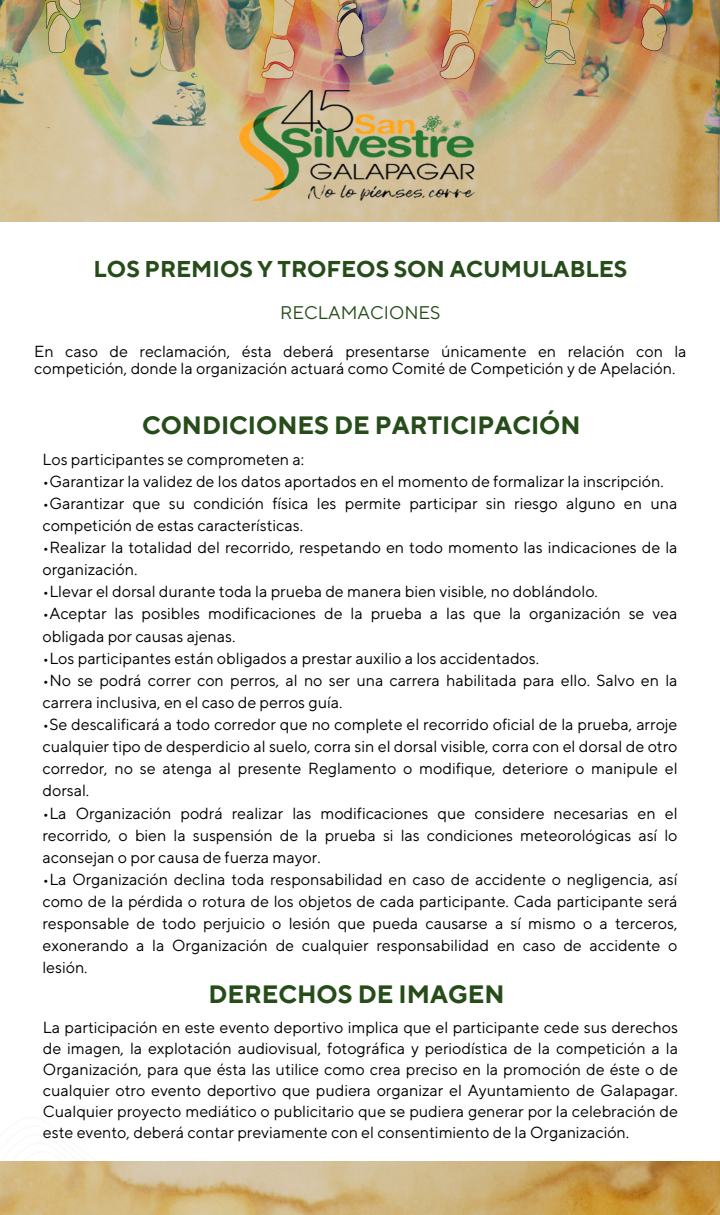
<style>
.page{position:relative;width:720px;height:1215px;background:#fff}
.page>*{position:absolute;margin:0;border:0;box-sizing:border-box;transform-origin:0 0}
.t1{font:700 25px "TT Norms Pro";color:#264d19}
.t2{font:700 22.8px "TT Norms Pro";color:#264d19}
.t3{font:18.25px "TT Norms Pro";color:#264d19}
.t4{font:16px/22.1px "TT Norms Pro";color:#000}
.t5{font:15.95px/17.4px "TT Norms Pro";color:#000}
</style>
<div class="page">
<img style="left:0;top:0;width:720px;height:221px">
<svg style="left:0;top:1161px;width:231px;height:1px"></svg>
<img style="left:0;top:1162px;width:720px;height:53px">
<img style="left:212px;top:67px;width:289px;height:155px">
<p class="t2" style="left:94px;top:256px;width:535px">LOS PREMIOS Y TROFEOS SON ACUMULABLES</p>
<p class="t3" style="left:280px;top:302px;width:162px">RECLAMACIONES</p>
<p class="t5" style="left:34px;top:343px;width:654px">En caso de reclamación, ésta deberá presentarse únicamente en relación con la competición, donde la organización actuará como Comité de Competición y de Apelación.</p>
<p class="t1" style="left:142px;top:411px;width:440px">CONDICIONES DE PARTICIPACIÓN</p>
<p class="t4" style="left:42px;top:449px;width:263px">Los participantes se comprometen a:</p>
<p class="t4" style="left:42px;top:471px;width:623px">•Garantizar la validez de los datos aportados en el momento de formalizar la inscripción.</p>
<p class="t4" style="left:42px;top:493px;width:637px">•Garantizar que su condición física les permite participar sin riesgo alguno en una competición de estas características.</p>
<p class="t4" style="left:42px;top:537px;width:637px">•Realizar la totalidad del recorrido, respetando en todo momento las indicaciones de la organización.</p>
<p class="t4" style="left:42px;top:581px;width:557px">•Llevar el dorsal durante toda la prueba de manera bien visible, no doblándolo.</p>
<p class="t4" style="left:42px;top:603px;width:637px">•Aceptar las posibles modificaciones de la prueba a las que la organización se vea obligada por causas ajenas.</p>
<p class="t4" style="left:42px;top:648px;width:498px">•Los participantes están obligados a prestar auxilio a los accidentados.</p>
<p class="t4" style="left:42px;top:670px;width:637px">•No se podrá correr con perros, al no ser una carrera habilitada para ello. Salvo en la carrera inclusiva, en el caso de perros guía.</p>
<p class="t4" style="left:42px;top:714px;width:637px;text-align:justify">•Se descalificará a todo corredor que no complete el recorrido oficial de la prueba, arroje cualquier tipo de desperdicio al suelo, corra sin el dorsal visible, corra con el dorsal de otro corredor, no se atenga al presente Reglamento o modifique, deteriore o manipule el dorsal.</p>
<p class="t4" style="left:42px;top:803px;width:637px;text-align:justify">•La Organización podrá realizar las modificaciones que considere necesarias en el recorrido, o bien la suspensión de la prueba si las condiciones meteorológicas así lo aconsejan o por causa de fuerza mayor.</p>
<p class="t4" style="left:42px;top:869px;width:637px;text-align:justify">•La Organización declina toda responsabilidad en caso de accidente o negligencia, así como de la pérdida o rotura de los objetos de cada participante. Cada participante será responsable de todo perjuicio o lesión que pueda causarse a sí mismo o a terceros, exonerando a la Organización de cualquier responsabilidad en caso de accidente o lesión.</p>
<p class="t1" style="left:209px;top:979px;width:298px">DERECHOS DE IMAGEN</p>
<p class="t4" style="left:43px;top:1018px;width:637px;line-height:21px;text-align:justify">La participación en este evento deportivo implica que el participante cede sus derechos de imagen, la explotación audiovisual, fotográfica y periodística de la competición a la Organización, para que ésta las utilice como crea preciso en la promoción de éste o de cualquier otro evento deportivo que pudiera organizar el Ayuntamiento de Galapagar.<br>Cualquier proyecto mediático o publicitario que se pudiera generar por la celebración de este evento, deberá contar previamente con el consentimiento de la Organización.</p>
</div>
